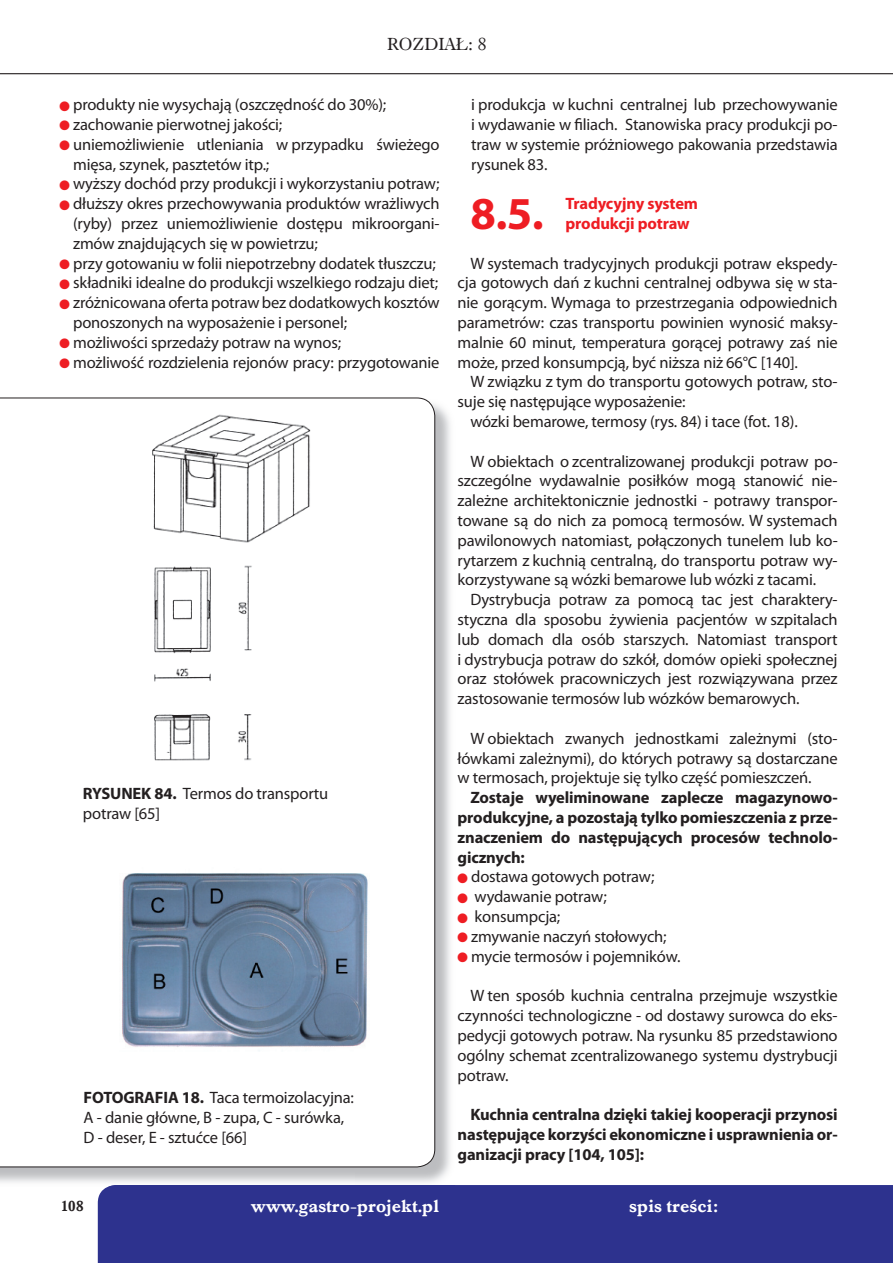
<style>
.page{position:relative;width:893px;height:1263px;background:#fff}
.page>*{position:absolute;margin:0;border:0;box-sizing:border-box;transform-origin:0 0}
.t1{font:700 45.9px "Myriad Pro";color:#ee1d23}
.t2{font:18px "Dutch 766 EU Bold";color:#fff}
.t3{font:18px "Dutch 766 EU Normal";color:#231f20}
.t4{font:16.5px/19.8px "Myriad Pro";letter-spacing:-.01em;color:#231f20;text-align:justify}
.t5{font:700 16.5px/19.8px "Myriad Pro";letter-spacing:-.01em;color:#231f20}
.t6{font:700 16.5px/19.8px "Myriad Pro";letter-spacing:-.01em;color:#ee1d23}
.t7{font:15px "Dutch 766 EU Bold";color:#231f20}
.s1{font-family:"Newspaper Pi Normal";font-size:10.5px;color:#ee1d23}
.s2{font-weight:700}
.s3{font-family:"Newspaper Pi Normal";font-weight:400;font-size:10.5px;color:#ee1d23}
.s4{font-weight:400}
</style>
<div class="page">
<div style="left:98px;top:1185px;width:795px;height:78px;background:#2d328e"></div>
<hr style="left:0;top:73px;width:893px;height:1px;background:#231f20">
<img style="left:0;top:404px;width:450px;height:783px">
<img style="left:108px;top:1185px;width:347px;height:2px">
<svg style="left:0;top:398px;width:435px;height:769px"></svg>
<img style="left:136px;top:406px;width:184px;height:364px">
<img style="left:119px;top:867px;width:251px;height:184px">
<p class="t3" style="left:387px;top:33px;width:101px">ROZDIAŁ: 8</p>
<p class="t4" style="left:60px;top:94px;width:328px"><span class="s1">E</span> produkty nie wysychają (oszczędność do 30%);</p>
<p class="t4" style="left:60px;top:114px;width:224px"><span class="s1">E</span> zachowanie pierwotnej jakości;</p>
<p class="t4" style="left:60px;top:134px;width:382px"><span class="s1">E</span> uniemożliwienie utleniania w przypadku świeżego</p>
<p class="t4" style="left:73px;top:154px;width:198px">mięsa, szynek, pasztetów itp.;</p>
<p class="t4" style="left:60px;top:174px;width:382px"><span class="s1">E</span> wyższy dochód przy produkcji i wykorzystaniu potraw;</p>
<p class="t4" style="left:60px;top:193px;width:382px"><span class="s1">E</span> dłuższy okres przechowywania produktów wrażliwych</p>
<p class="t4" style="left:73px;top:213px;width:368px">(ryby) przez uniemożliwienie dostępu mikroorgani-</p>
<p class="t4" style="left:73px;top:233px;width:246px">zmów znajdujących się w powietrzu;</p>
<p class="t4" style="left:60px;top:253px;width:378px"><span class="s1">E</span> przy gotowaniu w folii niepotrzebny dodatek tłuszczu;</p>
<p class="t4" style="left:60px;top:273px;width:380px"><span class="s1">E</span> składniki idealne do produkcji wszelkiego rodzaju diet;</p>
<p class="t4" style="left:60px;top:292px;width:382px"><span class="s1">E</span> zróżnicowana oferta potraw bez dodatkowych kosztów</p>
<p class="t4" style="left:73px;top:312px;width:276px">ponoszonych na wyposażenie i personel;</p>
<p class="t4" style="left:60px;top:332px;width:283px"><span class="s1">E</span> możliwości sprzedaży potraw na wynos;</p>
<p class="t4" style="left:60px;top:352px;width:382px"><span class="s1">E</span> możliwość rozdzielenia rejonów pracy: przygotowanie</p>
<p class="t4" style="left:83px;top:783px;width:247px"><span class="s2">RYSUNEK 84.</span> Termos do transportu potraw [65]</p>
<p class="t4" style="left:84px;top:1087px;width:272px;text-align:left"><span class="s2">FOTOGRAFIA 18.</span> Taca termoizolacyjna:<br>A - danie główne, B - zupa, C - surówka,<br>D - deser, E - sztućce [66]</p>
<p class="t4" style="left:471px;top:94px;width:368px">i produkcja w kuchni centralnej lub przechowywanie i wydawanie w filiach. Stanowiska pracy produkcji po&shy;traw w systemie próżniowego pakowania przedstawia rysunek 83.</p>
<h1 class="t1" style="left:470px;top:184px;width:75px">8.5.</h1>
<p class="t6" style="left:566px;top:193px;width:134px">Tradycyjny system produkcji potraw</p>
<p class="t4" style="left:458px;top:253px;width:382px;text-indent:13px">W systemach tradycyjnych produkcji potraw ekspedy&shy;cja gotowych dań z kuchni centralnej odbywa się w sta&shy;nie gorącym. Wymaga to przestrzegania odpowiednich parametrów: czas transportu powinien wynosić maksy&shy;malnie 60 minut, temperatura gorącej potrawy zaś nie może, przed konsumpcją, być niższa niż 66°C [140].</p>
<p class="t4" style="left:470px;top:372px;width:369px">W związku z tym do transportu gotowych potraw, sto-</p>
<p class="t4" style="left:458px;top:391px;width:230px">suje się następujące wyposażenie:</p>
<p class="t4" style="left:470px;top:411px;width:329px">wózki bemarowe, termosy (rys. 84) i tace (fot. 18).</p>
<p class="t4" style="left:458px;top:451px;width:382px;text-indent:13px">W obiektach o zcentralizowanej produkcji potraw po&shy;szczególne wydawalnie posiłków mogą stanowić nie&shy;zależne architektonicznie jednostki - potrawy transpor&shy;towane są do nich za pomocą termosów. W systemach pawilonowych natomiast, połączonych tunelem lub ko&shy;rytarzem z kuchnią centralną, do transportu potraw wy&shy;korzystywane są wózki bemarowe lub wózki z tacami.</p>
<p class="t4" style="left:458px;top:589px;width:382px;text-indent:13px">Dystrybucja potraw za pomocą tac jest charaktery&shy;styczna dla sposobu żywienia pacjentów w szpitalach lub domach dla osób starszych. Natomiast transport i dystrybucja potraw do szkół, domów opieki społecznej oraz stołówek pracowniczych jest rozwiązywana przez zastosowanie termosów lub wózków bemarowych.</p>
<p class="t4" style="left:458px;top:728px;width:382px;text-indent:13px">W obiektach zwanych jednostkami zależnymi (sto&shy;łówkami zależnymi), do których potrawy są dostarczane w termosach, projektuje się tylko część pomieszczeń.</p>
<p class="t5" style="left:458px;top:787px;width:382px;text-indent:13px">Zostaje wyeliminowane zaplecze magazynowo&shy;produkcyjne, a pozostają tylko pomieszczenia z prze&shy;znaczeniem do następujących procesów technolo&shy;gicznych:<br><span class="s3">E</span> <span class="s4">dostawa gotowych potraw;<br></span><span class="s3">E</span> <span class="s4">wydawanie potraw;<br></span><span class="s3">E</span> <span class="s4">konsumpcja;<br></span><span class="s3">E</span> <span class="s4">zmywanie naczyń stołowych;<br></span><span class="s3">E</span> <span class="s4">mycie termosów i pojemników.</span></p>
<p class="t4" style="left:458px;top:985px;width:382px;text-indent:13px">W ten sposób kuchnia centralna przejmuje wszystkie czynności technologiczne - od dostawy surowca do eks&shy;pedycji gotowych potraw. Na rysunku 85 przedstawiono ogólny schemat zcentralizowanego systemu dystrybucji potraw.</p>
<p class="t5" style="left:458px;top:1104px;width:382px;text-align:justify;text-indent:13px">Kuchnia centralna dzięki takiej kooperacji przynosi następujące korzyści ekonomiczne i usprawnienia or&shy;ganizacji pracy [104, 105]:</p>
<p class="t7" style="left:61px;top:1196px;width:24px">108</p>
<p class="t2" style="left:251px;top:1195px;width:189px">www.gastro-projekt.pl</p>
<p class="t2" style="left:629px;top:1195px;width:91px">spis treści:</p>
</div>
